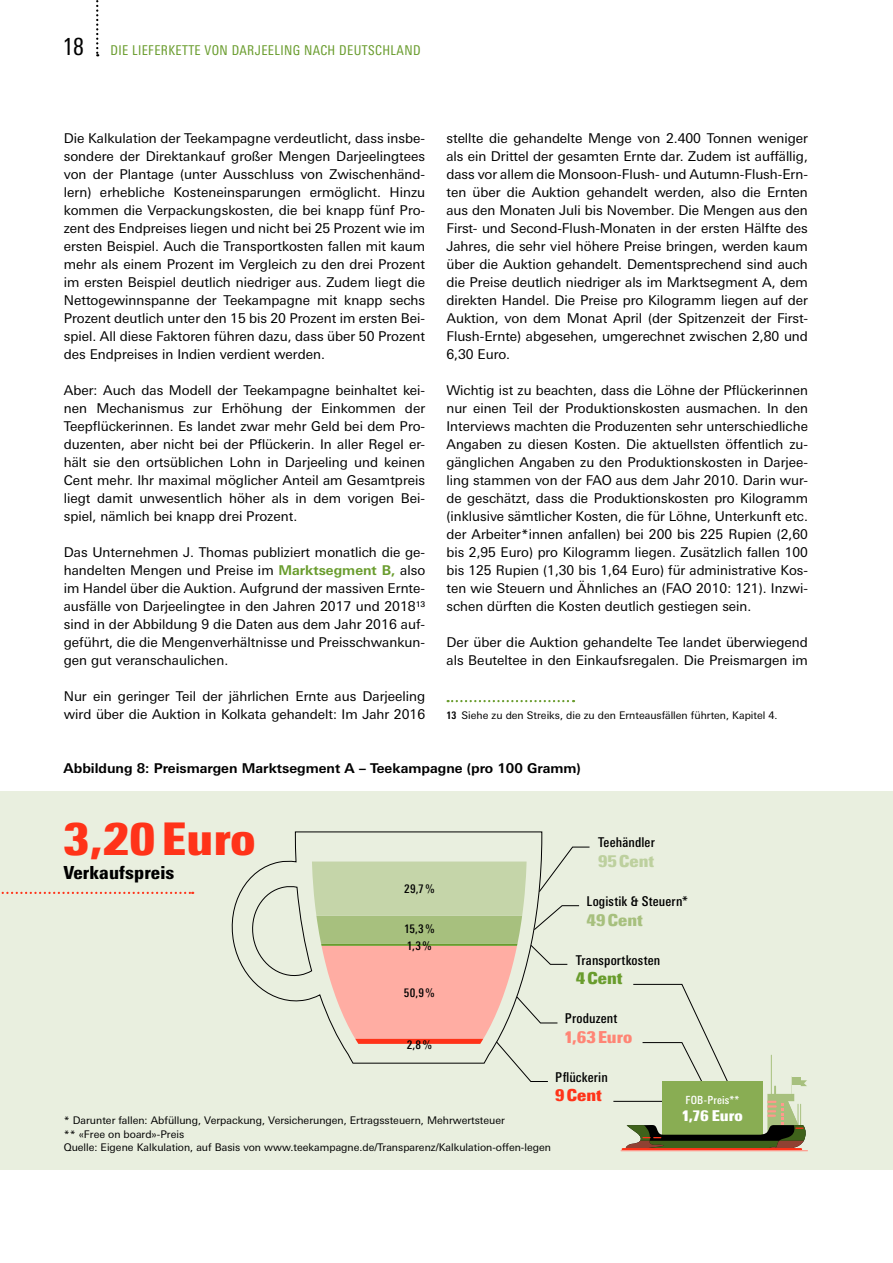
<style>
.page{position:relative;width:893px;height:1263px;background:#fff}
.page>*{position:absolute;margin:0;border:0;box-sizing:border-box;transform-origin:0 0}
.t1{font:900 condensed 45px "Linotype Univers";letter-spacing:.01em;color:#ff3319}
.t2{font:900 condensed 18px "Linotype Univers";letter-spacing:.01em;color:#000}
.t3{font:900 condensed 16.5px "Linotype Univers";letter-spacing:.01em;color:#ff8575}
.t4{font:900 condensed 16.5px "Linotype Univers";color:#bdd09e}
.t5{font:900 condensed 16.5px "Linotype Univers";letter-spacing:.01em;color:#a7c07e}
.t6{font:900 condensed 16.5px "Linotype Univers";letter-spacing:.005em;color:#699c2d}
.t7{font:900 condensed 16.5px "Linotype Univers";letter-spacing:.005em;color:#ff3319}
.t8{font:900 condensed 15px "Linotype Univers";color:#fff}
.t9{font:13.5px/18px "Linotype Univers Basic";color:#000;text-align:justify}
.t10{font:500 condensed 13.5px "Linotype Univers";letter-spacing:.01em;color:#000}
.t11{font:700 13.5px "Linotype Univers Basic";color:#000}
.t12{font:condensed 13.5px "Linotype Univers";letter-spacing:.03em;color:#699c2d}
.t13{font:500 condensed 12px "Linotype Univers";color:#000}
.t14{font:500 condensed 11.25px "Linotype Univers";letter-spacing:.02em;color:#fff}
.t15{font:10.5px/13.5px "Linotype Univers Basic";color:#000}
.s1{font-size:24px;color:#000}
.s2{font-weight:700;color:#699c2d}
.s3{font-family:"Linotype Univers";font-weight:700;font-stretch:condensed}
</style>
<div class="page">
<svg style="left:96px;top:0;width:2px;height:56px"></svg>
<svg style="left:448px;top:700px;width:126px;height:2px"></svg>
<div style="left:0;top:791px;width:893px;height:378px;background:#e9efdf"></div>
<svg style="left:1px;top:892px;width:192px;height:2px"></svg>
<svg style="left:231px;top:831px;width:312px;height:171px"></svg>
<svg style="left:312px;top:847px;width:278px;height:235px"></svg>
<svg style="left:613px;top:984px;width:194px;height:166px"></svg>
<hr style="left:622px;top:1148px;width:180px;height:2px;background:#ff3319">
<hr style="left:620px;top:1150px;width:188px;height:1px;background:#ff998c">
<p class="t12" style="left:63px;top:43px;width:359px"><span class="s1">18</span> DIE LIEFERKETTE VON DARJEELING NACH DEUTSCHLAND</p>
<p class="t9" style="left:64px;top:129px;width:363px">Die Kalkulation der Teekampagne verdeutlicht, dass insbe&shy;sondere der Direktankauf großer Mengen Darjeelingtees von der Plantage (unter Ausschluss von Zwischenhänd&shy;lern) erhebliche Kosteneinsparungen ermöglicht. Hinzu kommen die Verpackungskosten, die bei knapp fünf Pro&shy;zent des Endpreises liegen und nicht bei 25 Prozent wie im ersten Beispiel. Auch die Transportkosten fallen mit kaum mehr als einem Prozent im Vergleich zu den drei Prozent im ersten Beispiel deutlich niedriger aus. Zudem liegt die Nettogewinnspanne der Teekampagne mit knapp sechs Prozent deutlich unter den 15 bis 20 Prozent im ersten Bei&shy;spiel. All diese Faktoren führen dazu, dass über 50 Prozent des Endpreises in Indien verdient werden.</p>
<p class="t9" style="left:64px;top:381px;width:363px">Aber: Auch das Modell der Teekampagne beinhaltet kei&shy;nen Mechanismus zur Erhöhung der Einkommen der Teepflückerinnen. Es landet zwar mehr Geld bei dem Pro&shy;duzenten, aber nicht bei der Pflückerin. In aller Regel er&shy;hält sie den ortsüblichen Lohn in Darjeeling und keinen Cent mehr. Ihr maximal möglicher Anteil am Gesamtpreis liegt damit unwesentlich höher als in dem vorigen Bei&shy;spiel, nämlich bei knapp drei Prozent.</p>
<p class="t9" style="left:64px;top:543px;width:363px">Das Unternehmen J. Thomas publiziert monatlich die ge&shy;handelten Mengen und Preise im <span class="s2">Marktsegment B,</span> also im Handel über die Auktion. Aufgrund der massiven Ernte&shy;ausfälle von Darjeelingtee in den Jahren 2017 und 2018<sup>13 </sup>sind in der Abbildung 9 die Daten aus dem Jahr 2016 auf&shy;geführt, die die Mengenverhältnisse und Preisschwankun&shy;gen gut veranschaulichen.</p>
<p class="t9" style="left:64px;top:687px;width:363px">Nur ein geringer Teil der jährlichen Ernte aus Darjeeling wird über die Auktion in Kolkata gehandelt: Im Jahr 2016</p>
<p class="t9" style="left:446px;top:129px;width:363px">stellte die gehandelte Menge von 2.400 Tonnen weniger als ein Drittel der gesamten Ernte dar. Zudem ist auffällig, dass vor allem die Monsoon-Flush- und Autumn-Flush-Ern&shy;ten über die Auktion gehandelt werden, also die Ernten aus den Monaten Juli bis November. Die Mengen aus den First- und Second-Flush-Monaten in der ersten Hälfte des Jahres, die sehr viel höhere Preise bringen, werden kaum über die Auktion gehandelt. Dementsprechend sind auch die Preise deutlich niedriger als im Marktsegment A, dem direkten Handel. Die Preise pro Kilogramm liegen auf der Auktion, von dem Monat April (der Spitzenzeit der First-Flush-Ernte) abgesehen, umgerechnet zwischen 2,80 und 6,30 Euro.</p>
<p class="t9" style="left:446px;top:381px;width:363px">Wichtig ist zu beachten, dass die Löhne der Pflückerinnen nur einen Teil der Produktionskosten ausmachen. In den Interviews machten die Produzenten sehr unterschiedliche Angaben zu diesen Kosten. Die aktuellsten öffentlich zu&shy;gänglichen Angaben zu den Produktionskosten in Darjee&shy;ling stammen von der FAO aus dem Jahr 2010. Darin wur&shy;de geschätzt, dass die Produktionskosten pro Kilogramm (inklusive sämtlicher Kosten, die für Löhne, Unterkunft etc. der Arbeiter*innen anfallen) bei 200 bis 225 Rupien (2,60 bis 2,95 Euro) pro Kilogramm liegen. Zusätzlich fallen 100 bis 125 Rupien (1,30 bis 1,64 Euro) für administrative Kos&shy;ten wie Steuern und Ähnliches an (FAO 2010: 121). Inzwi&shy;schen dürften die Kosten deutlich gestiegen sein.</p>
<p class="t9" style="left:446px;top:633px;width:363px">Der über die Auktion gehandelte Tee landet überwiegend als Beuteltee in den Einkaufsregalen. Die Preismargen im</p>
<p class="t15" style="left:446px;top:709px;width:333px"><span class="s3">13</span> Siehe zu den Streiks, die zu den Ernteausfällen führten, Kapitel 4.</p>
<p class="t11" style="left:64px;top:760px;width:519px">Abbildung 8: Preismargen Marktsegment A – Teekampagne (pro 100 Gramm)</p>
<h1 class="t1" style="left:63px;top:811px;width:193px">3,20 Euro</h1>
<h2 class="t2" style="left:63px;top:862px;width:113px">Verkaufspreis</h2>
<p class="t13" style="left:404px;top:882px;width:32px">29,7%</p>
<p class="t13" style="left:404px;top:922px;width:32px">15,3%</p>
<p class="t13" style="left:407px;top:939px;width:26px">1,3%</p>
<p class="t10" style="left:598px;top:835px;width:58px">Teehändler</p>
<p class="t4" style="left:598px;top:851px;width:58px">95Cent</p>
<p class="t10" style="left:586px;top:893px;width:103px">Logistik &amp; Steuern*</p>
<p class="t5" style="left:586px;top:909px;width:58px">49Cent</p>
<p class="t13" style="left:404px;top:986px;width:32px">50,9%</p>
<p class="t13" style="left:407px;top:1038px;width:27px">2,8%</p>
<p class="t10" style="left:576px;top:952px;width:86px">Transportkosten</p>
<p class="t6" style="left:576px;top:968px;width:48px">4Cent</p>
<p class="t10" style="left:565px;top:1011px;width:54px">Produzent</p>
<p class="t3" style="left:565px;top:1027px;width:69px">1,63Euro</p>
<p class="t10" style="left:555px;top:1069px;width:54px">Pflückerin</p>
<p class="t7" style="left:555px;top:1085px;width:48px">9Cent</p>
<p class="t15" style="left:64px;top:1114px;width:489px">* Darunter fallen: Abfüllung, Verpackung, Versicherungen, Ertragssteuern, Mehrwertsteuer<br>** «Free on board»-Preis<br>Quelle: Eigene Kalkulation, auf Basis von www.teekampagne.de/Transparenz/Kalkulation-offen-legen</p>
<p class="t14" style="left:685px;top:1094px;width:55px">FOB-Preis**</p>
<p class="t8" style="left:682px;top:1106px;width:62px">1,76 Euro</p>
</div>
